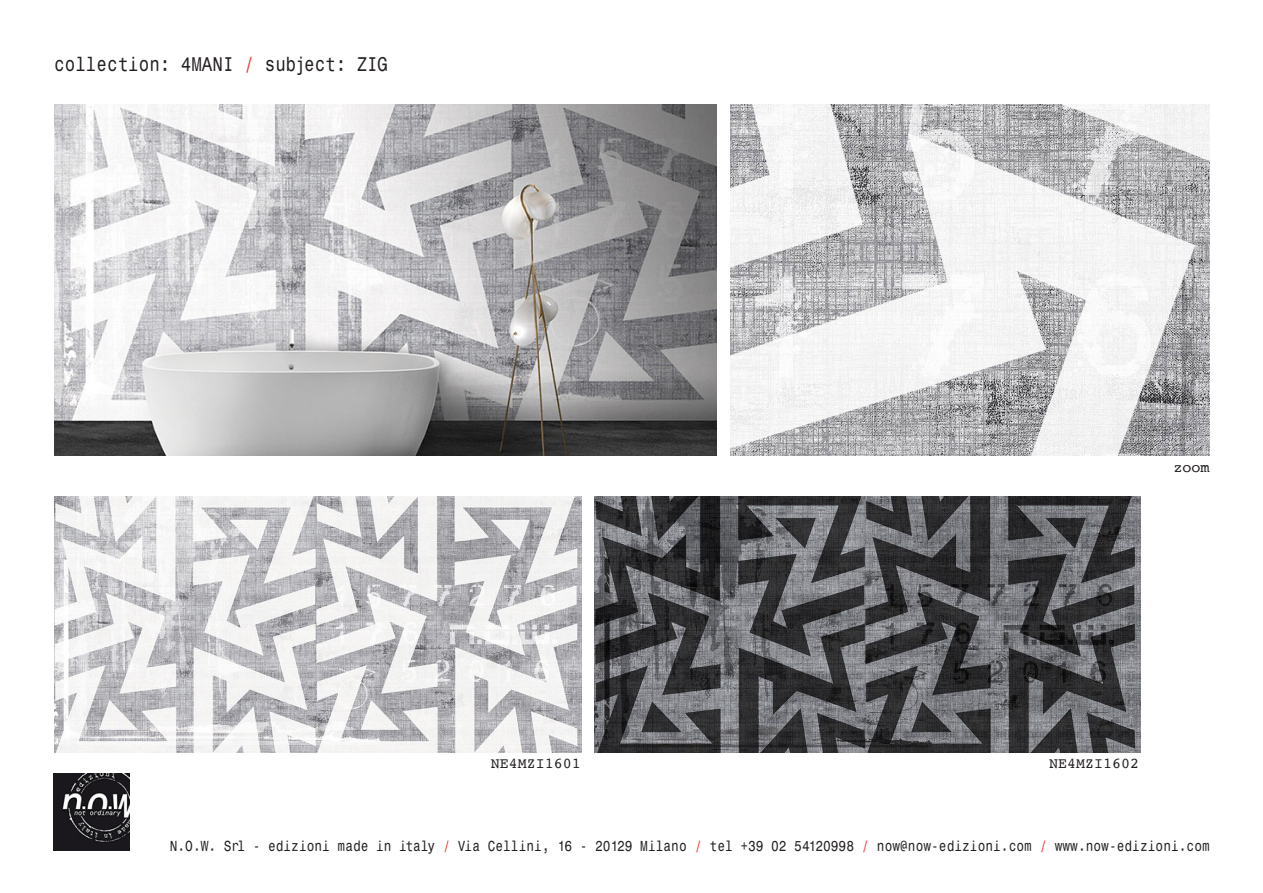
<style>
.page{position:relative;width:1263px;height:893px;background:#fff}
.page>*{position:absolute;margin:0;border:0;box-sizing:border-box;transform-origin:0 0}
.t1{font:18px "Monospace Typewriter";color:#231f20}
.t2{font:15px "Courier";color:#231f20}
.t3{font:13.2px "Monospace Typewriter";color:#231f20}
.s1{color:#ee2d28}
.s2{color:#ee2d29}
</style>
<div class="page">
<img style="left:53px;top:774px;width:77px;height:76px">
<img style="left:595px;top:497px;width:545px;height:256px">
<img style="left:55px;top:105px;width:661px;height:350px">
<img style="left:731px;top:105px;width:479px;height:350px">
<img style="left:54px;top:497px;width:527px;height:255px">
<p class="t1" style="left:54px;top:52px;width:335px">collection: 4MANI <span class="s1">/</span> subject: ZIG</p>
<p class="t2" style="left:1173px;top:456px;width:37px">zoom</p>
<p class="t2" style="left:491px;top:752px;width:91px">NE4MZI1601</p>
<p class="t2" style="left:1049px;top:752px;width:91px">NE4MZI1602</p>
<p class="t3" style="left:170px;top:837px;width:1041px">N.O.W. Srl - edizioni made in italy <span class="s2">/</span> Via Cellini, 16 - 20129 Milano <span class="s2">/</span> tel +39 02 54120998 <span class="s2">/</span> now@now-edizioni.com <span class="s1">/</span> www.now-edizioni.com</p>
</div>
